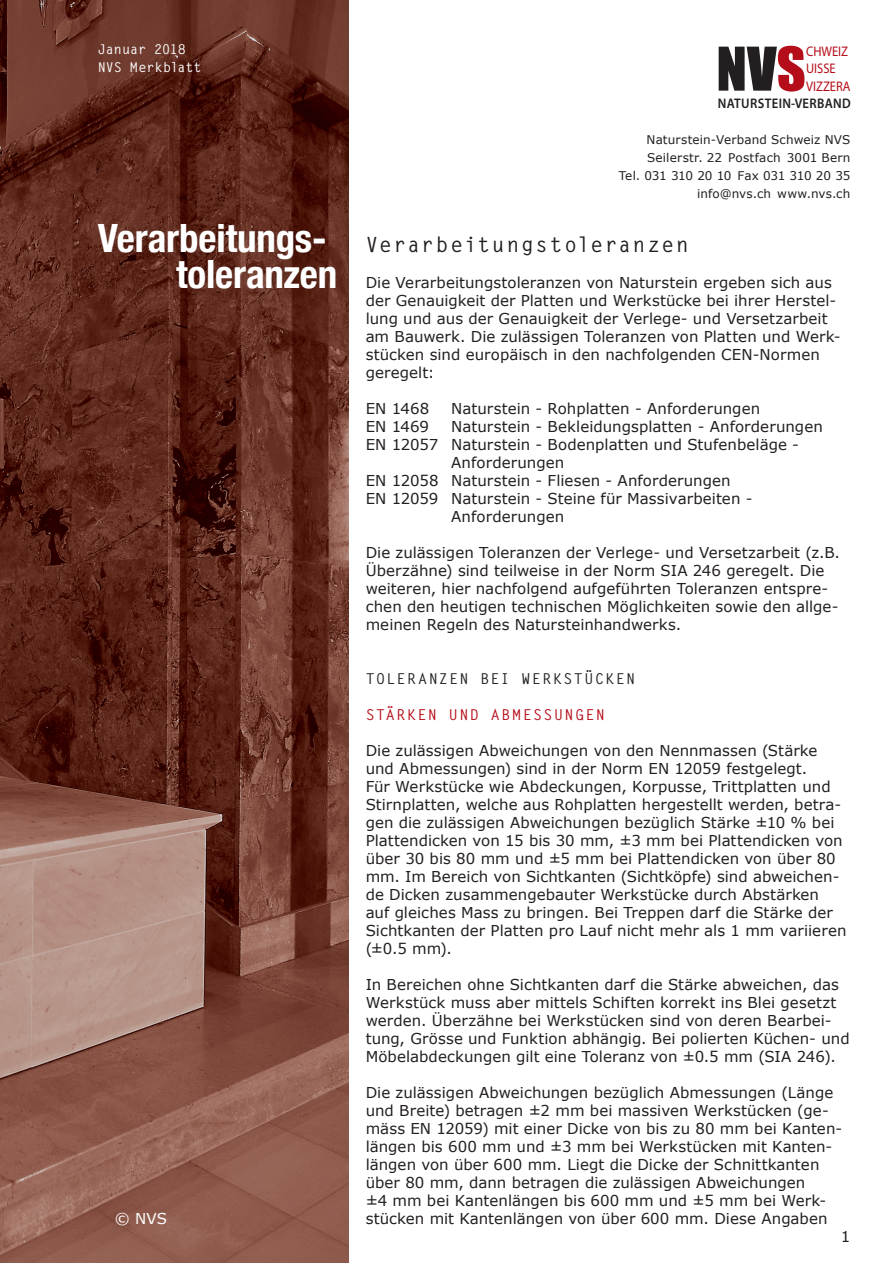
<style>
.page{position:relative;width:893px;height:1263px;background:#fff}
.page>*{position:absolute;margin:0;border:0;box-sizing:border-box;transform-origin:0 0}
.t1{font:55.65px "Impact";color:#231f20}
.t2{font:700 condensed 39px/36px "Helvetica Neue";letter-spacing:-.005em;color:#fff;text-align:right}
.t3{font:700 21px "Letter Gothic";letter-spacing:.075em;color:#231f20}
.t4{font:15px/18px "Verdana";letter-spacing:.005em;color:#231f20}
.t5{font:700 15px "Letter Gothic";letter-spacing:.09em;color:#231f20}
.t6{font:700 15px "Letter Gothic";letter-spacing:.1em;color:#b50e1a}
.t7{font:15px "Verdana";color:#fff}
.t8{font:600 13.95px "Myriad Pro";letter-spacing:.03em;color:#231f20;scale:.91 1}
.t9{font:13.95px/17.4px "Myriad Pro";color:#b50e1a;scale:.9 1}
.t10{font:700 13.5px/18px "Letter Gothic";letter-spacing:-.005em;color:#fff}
.t11{font:12px/18px "Verdana";letter-spacing:.01em;color:#231f20;text-align:right}
.s1{color:#b50e1a}
</style>
<div class="page">
<svg style="left:0;top:0;width:349px;height:1263px;background:#713f32"></svg>
<p class="t10" style="left:98px;top:40px;width:105px">Januar 2018<br>NVS Merkblatt</p>
<h2 class="t2" style="left:98px;top:217px;width:241px">Verarbeitungs&shy;toleranzen</h2>
<p class="t7" style="left:115px;top:1209px;width:54px">© NVS</p>
<h1 class="t1" style="left:716px;top:34px;width:91px">NV<span class="s1">S</span></h1>
<p class="t8" style="left:718px;top:94px;width:148px">NATURSTEIN-VERBAND</p>
<p class="t9" style="left:806px;top:42px;width:51px">CHWEIZ<br>UISSE<br>VIZZERA</p>
<p class="t11" style="left:619px;top:130px;width:233px">Naturstein-Verband Schweiz NVS<br>Seilerstr. 22 Postfach 3001 Bern<br>Tel. 031 310 20 10 Fax 031 310 20 35 info@nvs.ch www.nvs.ch</p>
<h3 class="t3" style="left:366px;top:232px;width:325px">Verarbeitungstoleranzen</h3>
<p class="t4" style="left:366px;top:273px;width:476px">Die Verarbeitungstoleranzen von Naturstein ergeben sich aus der Genauigkeit der Platten und Werkstücke bei ihrer Herstel&shy;lung und aus der Genauigkeit der Verlege- und Versetzarbeit am Bauwerk. Die zulässigen Toleranzen von Platten und Werk&shy;stücken sind europäisch in den nachfolgenden CEN-Normen geregelt:</p>
<p class="t4" style="left:366px;top:399px;width:65px">EN 1468</p>
<p class="t4" style="left:451px;top:399px;width:310px">Naturstein - Rohplatten - Anforderungen</p>
<p class="t4" style="left:366px;top:417px;width:65px">EN 1469</p>
<p class="t4" style="left:451px;top:417px;width:373px">Naturstein - Bekleidungsplatten - Anforderungen</p>
<p class="t4" style="left:366px;top:435px;width:435px">EN 12057 Naturstein - Bodenplatten und Stufenbeläge -</p>
<p class="t4" style="left:451px;top:453px;width:115px">Anforderungen</p>
<p class="t4" style="left:366px;top:471px;width:366px">EN 12058 Naturstein - Fliesen - Anforderungen</p>
<p class="t4" style="left:366px;top:489px;width:388px">EN 12059 Naturstein - Steine für Massivarbeiten -</p>
<p class="t4" style="left:451px;top:507px;width:115px">Anforderungen</p>
<p class="t4" style="left:366px;top:543px;width:476px">Die zulässigen Toleranzen der Verlege- und Versetzarbeit (z.B.<br>Überzähne) sind teilweise in der Norm SIA 246 geregelt. Die weiteren, hier nachfolgend aufgeführten Toleranzen entspre&shy;chen den heutigen technischen Möglichkeiten sowie den allge&shy;meinen Regeln des Natursteinhandwerks.</p>
<p class="t5" style="left:366px;top:670px;width:271px">TOLERANZEN BEI WERKSTÜCKEN</p>
<p class="t6" style="left:366px;top:706px;width:241px">STÄRKEN UND ABMESSUNGEN</p>
<p class="t4" style="left:366px;top:741px;width:482px">Die zulässigen Abweichungen von den Nennmassen (Stärke und Abmessungen) sind in der Norm EN 12059 festgelegt.<br>Für Werkstücke wie Abdeckungen, Korpusse, Trittplatten und Stirnplatten, welche aus Rohplatten hergestellt werden, betra&shy;gen die zulässigen Abweichungen bezüglich Stärke ±10 % bei Plattendicken von 15 bis 30 mm, ±3 mm bei Plattendicken von über 30 bis 80 mm und ±5 mm bei Plattendicken von über 80 mm. Im Bereich von Sichtkanten (Sichtköpfe) sind abweichen&shy;de Dicken zusammengebauter Werkstücke durch Abstärken auf gleiches Mass zu bringen. Bei Treppen darf die Stärke der Sichtkanten der Platten pro Lauf nicht mehr als 1 mm variieren (±0.5 mm).</p>
<p class="t4" style="left:366px;top:975px;width:485px">In Bereichen ohne Sichtkanten darf die Stärke abweichen, das Werkstück muss aber mittels Schiften korrekt ins Blei gesetzt werden. Überzähne bei Werkstücken sind von deren Bearbei&shy;tung, Grösse und Funktion abhängig. Bei polierten Küchen- und Möbelabdeckungen gilt eine Toleranz von ±0.5 mm (SIA 246).</p>
<p class="t4" style="left:366px;top:1083px;width:478px">Die zulässigen Abweichungen bezüglich Abmessungen (Länge und Breite) betragen ±2 mm bei massiven Werkstücken (ge&shy;mäss EN 12059) mit einer Dicke von bis zu 80 mm bei Kanten&shy;längen bis 600 mm und ±3 mm bei Werkstücken mit Kanten&shy;längen von über 600 mm. Liegt die Dicke der Schnittkanten über 80 mm, dann betragen die zulässigen Abweichungen<br>±4 mm bei Kantenlängen bis 600 mm und ±5 mm bei Werk&shy;stücken mit Kantenlängen von über 600 mm. Diese Angaben</p>
<p class="t4" style="left:841px;top:1227px;width:11px">1</p>
</div>
